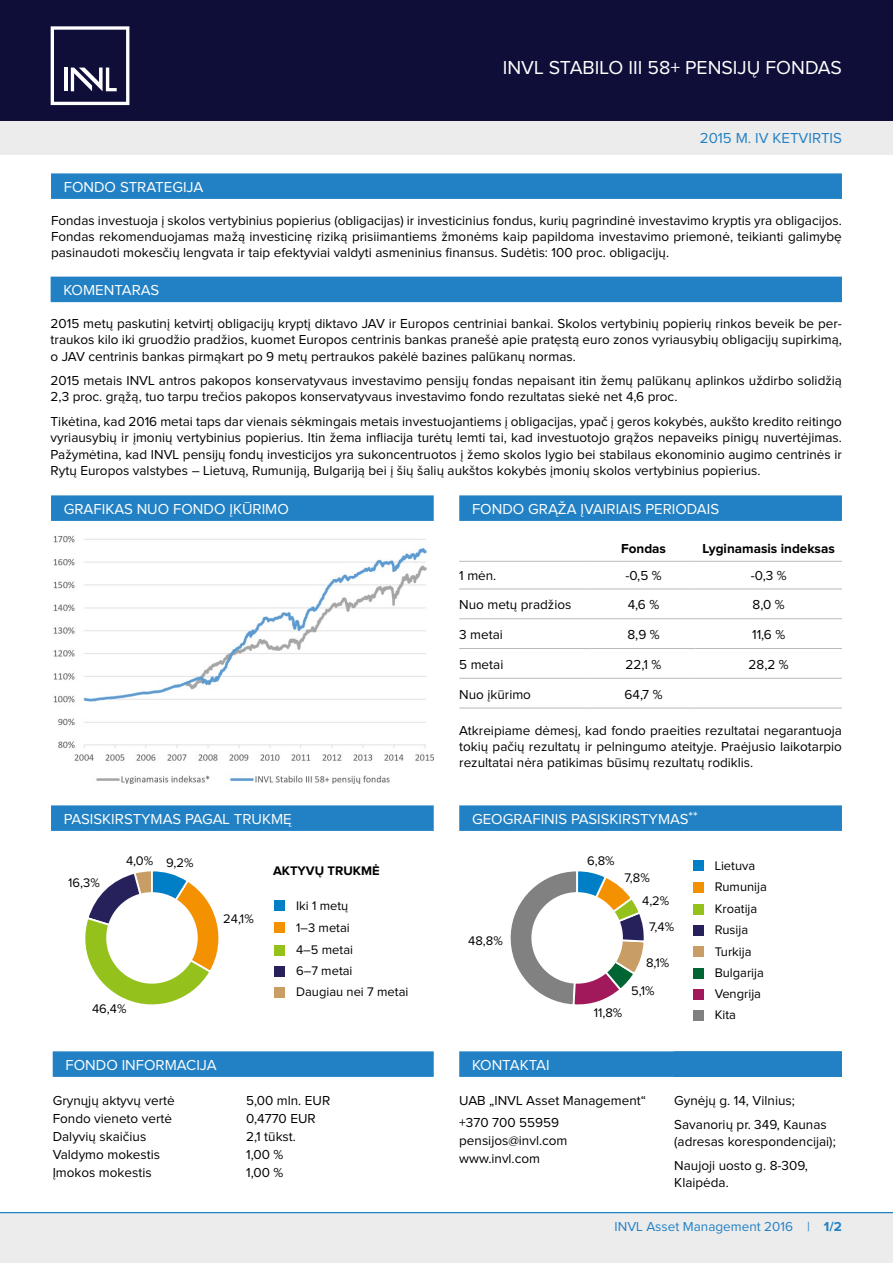
<style>
.page{position:relative;width:893px;height:1263px;background:#fff}
.page>*{position:absolute;margin:0;border:0;box-sizing:border-box;transform-origin:0 0}
.t1{font:19.5px "Proxima Nova";color:#fff}
.t2{font:15px "Proxima Nova";color:#fff}
.t3{font:15px "Proxima Nova";color:#2281c4}
.t4{font:13.5px/16.2px "Proxima Nova";color:#000}
.t5{font:13.5px "Proxima Nova";color:#2281c4}
.t6{font:700 13.5px "Proxima Nova";color:#000}
.t7{font:12.9px/21.1px "Proxima Nova";color:#000}
.t8{font:700 12.9px "Proxima Nova";color:#000}
.s1{font-weight:700}
</style>
<div class="page">
<div style="left:0;top:117px;width:893px;height:37px;background:#ececed"></div>
<div style="left:0;top:0;width:893px;height:120px;background:#0f0e39"></div>
<div style="left:0;top:1212px;width:893px;height:51px;background:#ececed"></div>
<hr style="left:0;top:1212px;width:893px;height:1px;background:#2281c4">
<svg style="left:51px;top:26px;width:78px;height:79px"></svg>
<div style="left:51px;top:173px;width:791px;height:26px;background:#2281c4"></div>
<div style="left:51px;top:495px;width:383px;height:26px;background:#2281c4"></div>
<div style="left:51px;top:805px;width:383px;height:26px;background:#2281c4"></div>
<div style="left:459px;top:495px;width:383px;height:26px;background:#2281c4"></div>
<div style="left:459px;top:805px;width:383px;height:26px;background:#2281c4"></div>
<div style="left:51px;top:277px;width:791px;height:25px;background:#2281c4"></div>
<div style="left:53px;top:1051px;width:381px;height:26px;background:#2281c4"></div>
<div style="left:459px;top:1051px;width:383px;height:26px;background:#2281c4"></div>
<svg style="left:85px;top:871px;width:134px;height:134px"></svg>
<div style="left:106px;top:892px;width:92px;height:92px;background:#fff;border-radius:50%"></div>
<div style="left:274px;top:900px;width:11px;height:11px;background:#007ec6"></div>
<div style="left:274px;top:922px;width:11px;height:11px;background:#f39100"></div>
<div style="left:274px;top:945px;width:11px;height:11px;background:#94c11c"></div>
<div style="left:274px;top:966px;width:11px;height:11px;background:#27215b"></div>
<div style="left:274px;top:987px;width:11px;height:11px;background:#c99d66"></div>
<svg style="left:510px;top:871px;width:134px;height:134px"></svg>
<div style="left:531px;top:892px;width:92px;height:92px;background:#fff;border-radius:50%"></div>
<div style="left:693px;top:860px;width:11px;height:11px;background:#007ec6"></div>
<div style="left:693px;top:882px;width:11px;height:11px;background:#f39100"></div>
<div style="left:693px;top:904px;width:11px;height:11px;background:#94c11c"></div>
<div style="left:693px;top:925px;width:11px;height:11px;background:#27215b"></div>
<div style="left:693px;top:946px;width:11px;height:11px;background:#c99d66"></div>
<div style="left:693px;top:968px;width:11px;height:11px;background:#006532"></div>
<div style="left:693px;top:989px;width:11px;height:11px;background:#a2195b"></div>
<div style="left:693px;top:1009px;width:11px;height:11px;background:#80807f"></div>
<hr style="left:459px;top:561px;width:133px;height:1px;background:#b9babb">
<hr style="left:592px;top:561px;width:103px;height:1px;background:#b9babb">
<hr style="left:695px;top:561px;width:147px;height:1px;background:#b9babb">
<hr style="left:459px;top:589px;width:133px;height:1px;background:#b9babb">
<hr style="left:592px;top:589px;width:103px;height:1px;background:#b9babb">
<hr style="left:695px;top:589px;width:147px;height:1px;background:#b9babb">
<hr style="left:459px;top:618px;width:133px;height:1px;background:#b9babb">
<hr style="left:592px;top:618px;width:103px;height:1px;background:#b9babb">
<hr style="left:695px;top:618px;width:147px;height:1px;background:#b9babb">
<hr style="left:459px;top:648px;width:133px;height:1px;background:#b9babb">
<hr style="left:592px;top:648px;width:103px;height:1px;background:#b9babb">
<hr style="left:695px;top:648px;width:147px;height:1px;background:#b9babb">
<hr style="left:459px;top:678px;width:133px;height:1px;background:#b9babb">
<hr style="left:592px;top:678px;width:103px;height:1px;background:#b9babb">
<hr style="left:695px;top:678px;width:147px;height:1px;background:#b9babb">
<hr style="left:459px;top:708px;width:133px;height:1px;background:#b9babb">
<hr style="left:592px;top:708px;width:103px;height:1px;background:#b9babb">
<hr style="left:695px;top:708px;width:147px;height:1px;background:#b9babb">
<img style="left:53px;top:535px;width:381px;height:249px">
<h1 class="t1" style="left:503px;top:58px;width:341px">INVL STABILO III 58+ PENSIJŲ FONDAS</h1>
<p class="t3" style="left:700px;top:131px;width:144px">2015 M. IV KETVIRTIS</p>
<p class="t2" style="left:64px;top:180px;width:141px">FONDO STRATEGIJA</p>
<p class="t4" style="left:51px;top:213px;width:792px;text-align:justify">Fondas investuoja į skolos vertybinius popierius (obligacijas) ir investicinius fondus, kurių pagrindinė investavimo kryptis yra obligacijos.<br>Fondas rekomenduojamas mažą investicinę riziką prisiimantiems žmonėms kaip papildoma investavimo priemonė, teikianti galimybę pasinaudoti mokesčių lengvata ir taip efektyviai valdyti asmeninius finansus. Sudėtis: 100 proc. obligacijų.</p>
<p class="t2" style="left:63px;top:283px;width:97px">KOMENTARAS</p>
<p class="t4" style="left:51px;top:316px;width:793px;text-align:justify">2015 metų paskutinį ketvirtį obligacijų kryptį diktavo JAV ir Europos centriniai bankai. Skolos vertybinių popierių rinkos beveik be per&shy;traukos kilo iki gruodžio pradžios, kuomet Europos centrinis bankas pranešė apie pratęstą euro zonos vyriausybių obligacijų supirkimą, o JAV centrinis bankas pirmąkart po 9 metų pertraukos pakėlė bazines palūkanų normas.</p>
<p class="t4" style="left:51px;top:373px;width:793px">2015 metais INVL antros pakopos konservatyvaus investavimo pensijų fondas nepaisant itin žemų palūkanų aplinkos uždirbo solidžią<br>2,3 proc. grąžą, tuo tarpu trečios pakopos konservatyvaus investavimo fondo rezultatas siekė net 4,6 proc.</p>
<p class="t4" style="left:51px;top:414px;width:793px;text-align:justify">Tikėtina, kad 2016 metai taps dar vienais sėkmingais metais investuojantiems į obligacijas, ypač į geros kokybės, aukšto kredito reitingo vyriausybių ir įmonių vertybinius popierius. Itin žema infliacija turėtų lemti tai, kad investuotojo grąžos nepaveiks pinigų nuvertėjimas.<br>Pažymėtina, kad INVL pensijų fondų investicijos yra sukoncentruotos į žemo skolos lygio bei stabilaus ekonominio augimo centrinės ir Rytų Europos valstybes – Lietuvą, Rumuniją, Bulgariją bei į šių šalių aukštos kokybės įmonių skolos vertybinius popierius.</p>
<p class="t2" style="left:64px;top:502px;width:227px">GRAFIKAS NUO FONDO ĮKŪRIMO</p>
<p class="t2" style="left:472px;top:502px;width:249px">FONDO GRĄŽA ĮVAIRIAIS PERIODAIS</p>
<p class="t6" style="left:621px;top:542px;width:46px">Fondas</p>
<p class="t6" style="left:703px;top:542px;width:134px">Lyginamasis indeksas</p>
<p class="t4" style="left:459px;top:568px;width:39px">1 mėn.</p>
<p class="t4" style="left:625px;top:568px;width:38px">-0,5 %</p>
<p class="t4" style="left:751px;top:568px;width:37px">-0,3 %</p>
<p class="t4" style="left:459px;top:597px;width:114px">Nuo metų pradžios</p>
<p class="t4" style="left:628px;top:597px;width:33px">4,6 %</p>
<p class="t4" style="left:753px;top:597px;width:34px">8,0 %</p>
<p class="t4" style="left:459px;top:627px;width:45px">3 metai</p>
<p class="t4" style="left:627px;top:627px;width:34px">8,9 %</p>
<p class="t4" style="left:752px;top:627px;width:35px">11,6 %</p>
<p class="t4" style="left:459px;top:657px;width:46px">5 metai</p>
<p class="t4" style="left:626px;top:657px;width:37px">22,1 %</p>
<p class="t4" style="left:749px;top:657px;width:42px">28,2 %</p>
<p class="t4" style="left:459px;top:686px;width:73px">Nuo įkūrimo</p>
<p class="t4" style="left:624px;top:686px;width:40px">64,7 %</p>
<p class="t4" style="left:459px;top:723px;width:384px;text-align:justify">Atkreipiame dėmesį, kad fondo praeities rezultatai negarantuoja tokių pačių rezultatų ir pelningumo ateityje. Praėjusio laikotarpio rezultatai nėra patikimas būsimų rezultatų rodiklis.</p>
<p class="t2" style="left:64px;top:812px;width:229px">PASISKIRSTYMAS PAGAL TRUKMĘ</p>
<p class="t2" style="left:472px;top:812px;width:227px">GEOGRAFINIS PASISKIRSTYMAS<sup>**</sup></p>
<p class="t7" style="left:68px;top:873px;width:33px">16,3%</p>
<p class="t7" style="left:126px;top:852px;width:69px">4,0% 9,2%</p>
<p class="t8" style="left:273px;top:865px;width:108px">AKTYVŲ TRUKMĖ</p>
<p class="t7" style="left:587px;top:851px;width:29px">6,8%</p>
<p class="t7" style="left:624px;top:868px;width:27px">7,8%</p>
<p class="t7" style="left:715px;top:855px;width:42px">Lietuva</p>
<p class="t7" style="left:715px;top:876px;width:54px">Rumunija</p>
<p class="t7" style="left:92px;top:999px;width:36px">46,4%</p>
<p class="t7" style="left:223px;top:909px;width:32px">24,1%</p>
<p class="t7" style="left:296px;top:896px;width:54px">Iki 1 metų</p>
<p class="t7" style="left:296px;top:917px;width:55px">1–3 metai</p>
<p class="t7" style="left:296px;top:940px;width:114px">4–5 metai<br>6–7 metai<br>Daugiau nei 7 metai</p>
<p class="t7" style="left:468px;top:930px;width:36px">48,8%</p>
<p class="t7" style="left:594px;top:1002px;width:30px">11,8%</p>
<p class="t7" style="left:642px;top:891px;width:29px">4,2%</p>
<p class="t7" style="left:649px;top:917px;width:27px">7,4%</p>
<p class="t7" style="left:646px;top:952px;width:25px">8,1%</p>
<p class="t7" style="left:631px;top:980px;width:25px">5,1%</p>
<p class="t7" style="left:715px;top:899px;width:51px">Kroatija<br>Rusija<br>Turkija<br>Bulgarija<br>Vengrija<br>Kita</p>
<p class="t2" style="left:65px;top:1058px;width:153px">FONDO INFORMACIJA</p>
<p class="t4" style="left:53px;top:1093px;width:123px">Grynųjų aktyvų vertė</p>
<p class="t4" style="left:246px;top:1093px;width:86px">5,00 mln. EUR</p>
<p class="t4" style="left:53px;top:1111px;width:121px">Fondo vieneto vertė</p>
<p class="t4" style="left:246px;top:1111px;width:71px">0,4770 EUR</p>
<p class="t4" style="left:53px;top:1129px;width:95px">Dalyvių skaičius</p>
<p class="t4" style="left:246px;top:1129px;width:51px">2,1 tūkst.</p>
<p class="t4" style="left:53px;top:1147px;width:109px">Valdymo mokestis</p>
<p class="t4" style="left:246px;top:1147px;width:39px">1,00 %</p>
<p class="t4" style="left:53px;top:1165px;width:100px">Įmokos mokestis</p>
<p class="t4" style="left:246px;top:1165px;width:39px">1,00 %</p>
<p class="t2" style="left:472px;top:1058px;width:79px">KONTAKTAI</p>
<p class="t4" style="left:459px;top:1090px;width:188px;line-height:22.2px">UAB „INVL Asset Management“ +370 700 55959</p>
<p class="t4" style="left:459px;top:1132px;width:110px;line-height:18px">pensijos@invl.com www.invl.com</p>
<p class="t4" style="left:674px;top:1088px;width:154px;line-height:24.8px">Gynėjų g. 14, Vilnius;<br>Savanorių pr. 349, Kaunas</p>
<p class="t4" style="left:674px;top:1129px;width:163px;line-height:24.8px">(adresas korespondencijai);<br>Naujoji uosto g. 8-309,</p>
<p class="t4" style="left:674px;top:1174px;width:56px">Klaipėda.</p>
<p class="t5" style="left:615px;top:1220px;width:229px">INVL Asset Management 2016 | <span class="s1">1/2</span></p>
</div>
